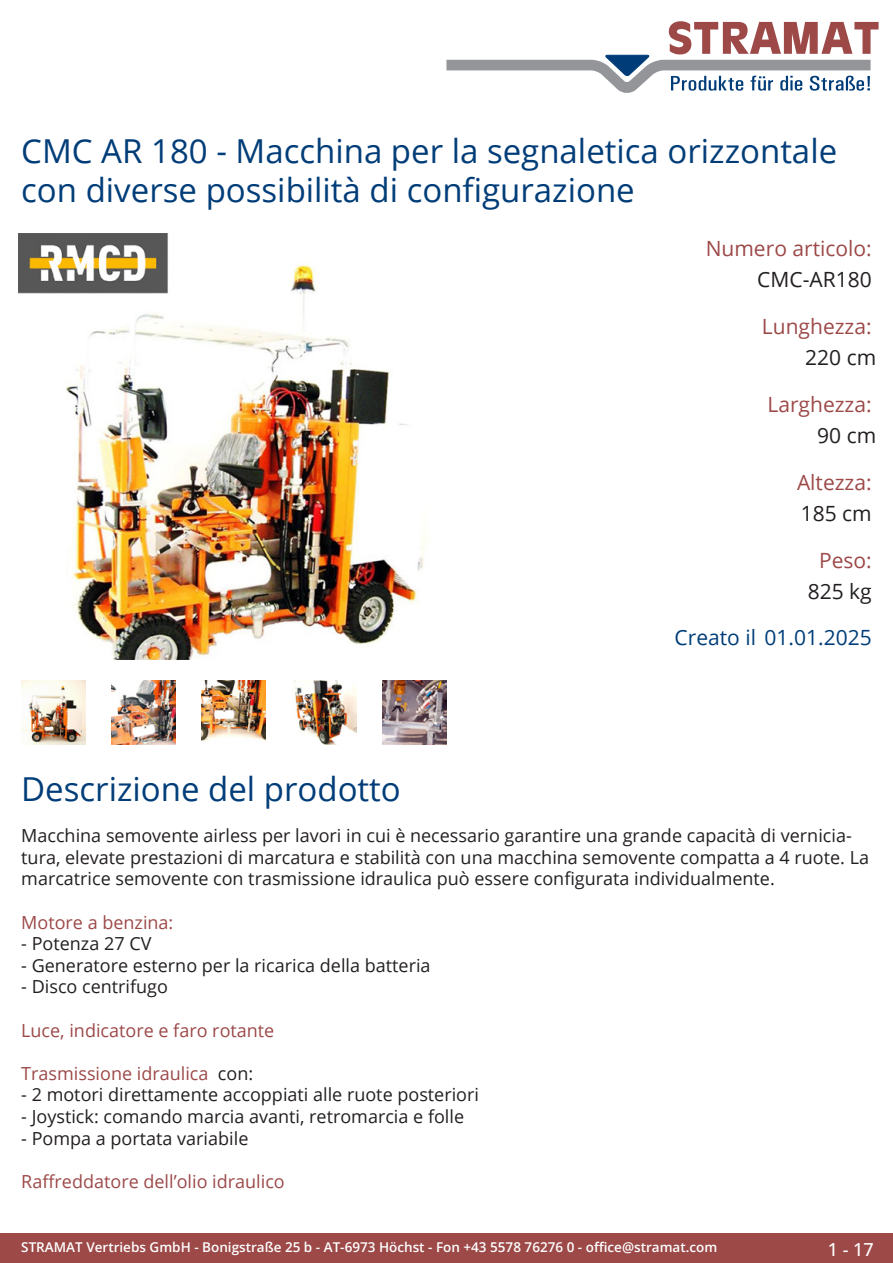
<style>
.page{position:relative;width:893px;height:1263px;background:#fff}
.page>*{position:absolute;margin:0;border:0;box-sizing:border-box;transform-origin:0 0}
.Produkttitel{font:33px/39.6px "Open Sans";color:#003d78}
.TechDaten_Überschrif{font:21px "Open Sans";color:#9c4948}
.TechDaten_Inhalt{font:21px "Open Sans";color:#231f20}
.Erstellungsdatum{font:21px "Open Sans";color:#003d78}
.Beschreibung_Text{font:18px/21.6px "Open Sans";color:#231f20}
.Beschreibung_Text-2{font:18px "Open Sans";color:#9c4948}
.t1{font:500 18px "Open Sans";color:#fff}
.t2{font:600 13.5px "Open Sans";color:#fff}
.s1{color:#231f20}
</style>
<div class="page">
<div style="left:0;top:1233px;width:893px;height:30px;background:#9c4948"></div>
<svg style="left:446px;top:21px;width:433px;height:72px"></svg>
<img style="left:18px;top:234px;width:408px;height:425px">
<img style="left:21px;top:680px;width:64px;height:64px">
<img style="left:112px;top:680px;width:63px;height:64px">
<img style="left:202px;top:680px;width:64px;height:61px">
<img style="left:294px;top:680px;width:62px;height:64px">
<img style="left:383px;top:680px;width:63px;height:64px">
<p class="Produkttitel" style="left:21px;top:130px;width:817px">CMC AR 180 - Macchina per la segnaletica orizzontale con diverse possibilità di configurazione</p>
<p class="TechDaten_Überschrif" style="left:706px;top:234px;width:167px">Numero articolo:</p>
<p class="TechDaten_Inhalt" style="left:757px;top:265px;width:116px">CMC-AR180</p>
<p class="TechDaten_Überschrif" style="left:762px;top:312px;width:111px">Lunghezza:</p>
<p class="TechDaten_Inhalt" style="left:805px;top:343px;width:73px">220 cm</p>
<p class="TechDaten_Überschrif" style="left:767px;top:390px;width:106px">Larghezza:</p>
<p class="TechDaten_Inhalt" style="left:817px;top:421px;width:61px">90 cm</p>
<p class="TechDaten_Überschrif" style="left:797px;top:468px;width:76px">Altezza:</p>
<p class="TechDaten_Inhalt" style="left:801px;top:499px;width:73px">185 cm</p>
<p class="TechDaten_Überschrif" style="left:819px;top:546px;width:54px">Peso:</p>
<p class="TechDaten_Inhalt" style="left:808px;top:577px;width:66px">825 kg</p>
<p class="Erstellungsdatum" style="left:674px;top:623px;width:199px">Creato il 01.01.2025</p>
<p class="Produkttitel" style="left:21px;top:768px;width:381px">Descrizione del prodotto</p>
<p class="Beschreibung_Text" style="left:21px;top:824px;width:849px">Macchina semovente airless per lavori in cui è necessario garantire una grande capacità di vernicia&shy;tura, elevate prestazioni di marcatura e stabilità con una macchina semovente compatta a 4 ruote. La marcatrice semovente con trasmissione idraulica può essere configurata individualmente.</p>
<p class="Beschreibung_Text-2" style="left:21px;top:910px;width:154px">Motore a benzina:</p>
<p class="Beschreibung_Text" style="left:21px;top:932px;width:132px">- Potenza 27 CV</p>
<p class="Beschreibung_Text" style="left:21px;top:954px;width:411px">- Generatore esterno per la ricarica della batteria</p>
<p class="Beschreibung_Text" style="left:21px;top:975px;width:148px">- Disco centrifugo</p>
<p class="Beschreibung_Text-2" style="left:21px;top:1018px;width:255px">Luce, indicatore e faro rotante</p>
<p class="Beschreibung_Text-2" style="left:21px;top:1061px;width:233px">Trasmissione idraulica <span class="s1">con:</span></p>
<p class="Beschreibung_Text" style="left:21px;top:1083px;width:459px">- 2 motori direttamente accoppiati alle ruote posteriori</p>
<p class="Beschreibung_Text" style="left:21px;top:1105px;width:444px">- Joystick: comando marcia avanti, retromarcia e folle</p>
<p class="Beschreibung_Text" style="left:21px;top:1127px;width:229px">- Pompa a portata variabile</p>
<p class="Beschreibung_Text-2" style="left:21px;top:1169px;width:265px">Raffreddatore dell’olio idraulico</p>
<p class="t2" style="left:21px;top:1238px;width:698px">STRAMAT Vertriebs GmbH - Bonigstraße 25 b - AT-6973 Höchst - Fon +43 5578 76276 0 - office@stramat.com</p>
<p class="t1" style="left:828px;top:1237px;width:48px">1 - 17</p>
</div>
